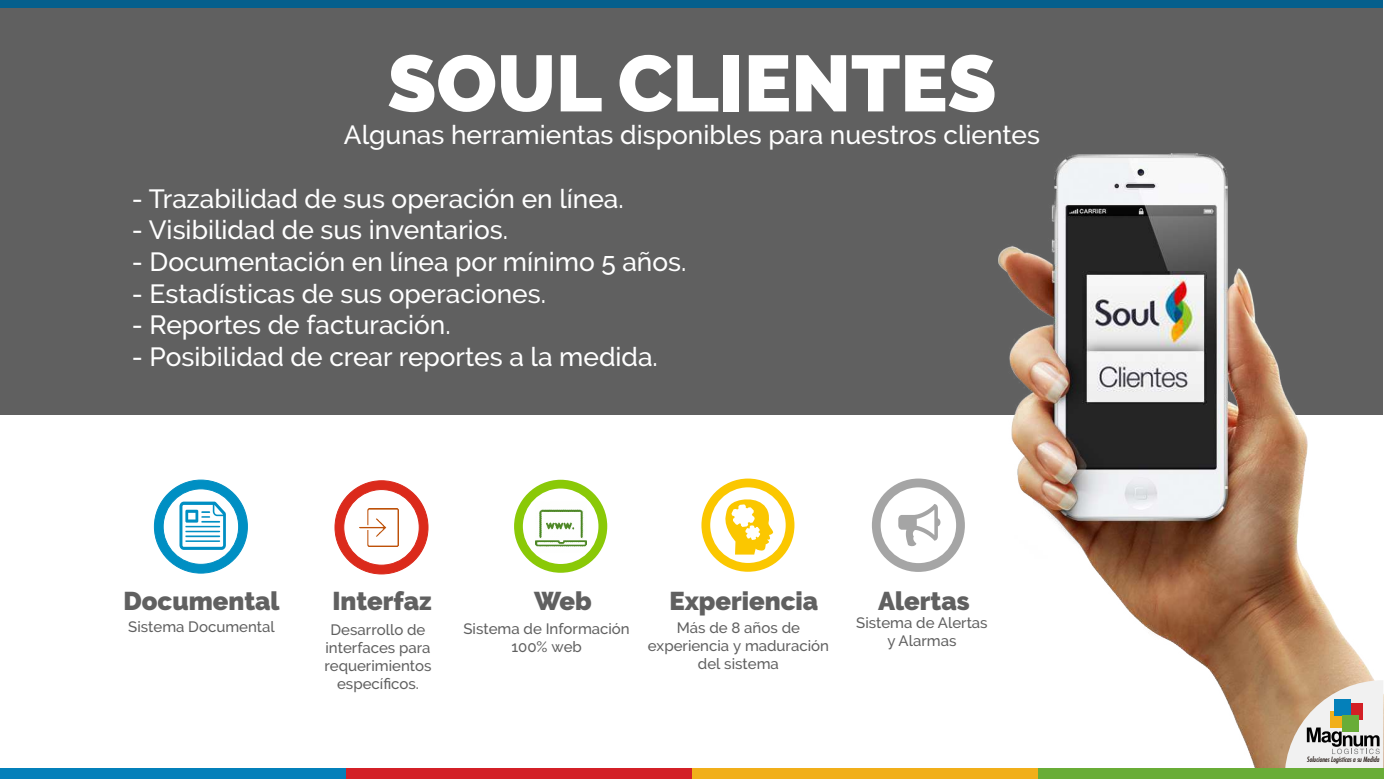
<style>
.page{position:relative;width:1384px;height:779px;background:#fff}
.page>*{position:absolute;margin:0;border:0;box-sizing:border-box;transform-origin:0 0}
.t1{font:900 79.12px "Raleway";color:#fff}
.t2{font:500 26.25px "Raleway";color:#fff}
.t3{font:900 25.62px "Raleway";color:#606060}
.t4{font:500 15px/18px "Raleway";color:#606060;text-align:center}
.t5{font:italic 7.12px "Fujiyama";color:#1e120d}
</style>
<div class="page">
<div style="left:1px;top:7px;width:1382px;height:408px;background:#606060"></div>
<img style="left:998px;top:154px;width:376px;height:615px">
<img style="left:1082px;top:271px;width:124px;height:133px">
<svg style="left:1284px;top:680px;width:99px;height:89px"></svg>
<div style="left:1px;top:769px;width:345px;height:10px;background:#0480ba"></div>
<div style="left:346px;top:769px;width:346px;height:10px;background:#d32027"></div>
<div style="left:692px;top:769px;width:346px;height:10px;background:#f1af1a"></div>
<div style="left:1038px;top:769px;width:345px;height:10px;background:#69ad37"></div>
<div style="left:1px;top:0;width:1382px;height:8px;background:#055f8c"></div>
<svg style="left:334px;top:480px;width:95px;height:95px"></svg>
<svg style="left:514px;top:480px;width:93px;height:93px"></svg>
<svg style="left:872px;top:478px;width:93px;height:94px"></svg>
<img style="left:535px;top:501px;width:51px;height:51px">
<img style="left:360px;top:508px;width:38px;height:39px">
<svg style="left:701px;top:478px;width:93px;height:94px"></svg>
<svg style="left:153px;top:479px;width:95px;height:95px"></svg>
<h1 class="t1" style="left:387px;top:38px;width:610px">SOUL CLIENTES</h1>
<p class="t2" style="left:344px;top:119px;width:698px">Algunas herramientas disponibles para nuestros clientes</p>
<p class="t2" style="left:132px;top:183px;width:493px">- Trazabilidad de sus operación en línea.</p>
<p class="t2" style="left:132px;top:215px;width:378px">- Visibilidad de sus inventarios.</p>
<p class="t2" style="left:132px;top:246px;width:556px">- Documentación en línea por mínimo 5 años.</p>
<p class="t2" style="left:132px;top:278px;width:416px">- Estadísticas de sus operaciones.</p>
<p class="t2" style="left:132px;top:309px;width:320px">- Reportes de facturación.</p>
<p class="t2" style="left:132px;top:341px;width:527px">- Posibilidad de crear reportes a la medida.</p>
<p class="t3" style="left:123px;top:586px;width:158px">Documental</p>
<p class="t4" style="left:128px;top:617px;width:148px">Sistema Documental</p>
<p class="t3" style="left:332px;top:586px;width:101px">Interfaz</p>
<p class="t3" style="left:534px;top:586px;width:59px">Web</p>
<p class="t3" style="left:669px;top:586px;width:150px">Experiencia</p>
<p class="t3" style="left:878px;top:586px;width:93px">Alertas</p>
<p class="t4" style="left:856px;top:613px;width:133px">Sistema de Alertas y Alarmas</p>
<p class="t4" style="left:324px;top:620px;width:109px">Desarrollo de interfaces para requerimientos específicos.</p>
<p class="t4" style="left:463px;top:620px;width:168px">Sistema de Información<br>100% web</p>
<p class="t4" style="left:648px;top:618px;width:183px">Más de 8 años de experiencia y maduración del sistema</p>
<p class="t5" style="left:1307px;top:755px;width:74px">Soluciones Logísticas a su Medida</p>
</div>
